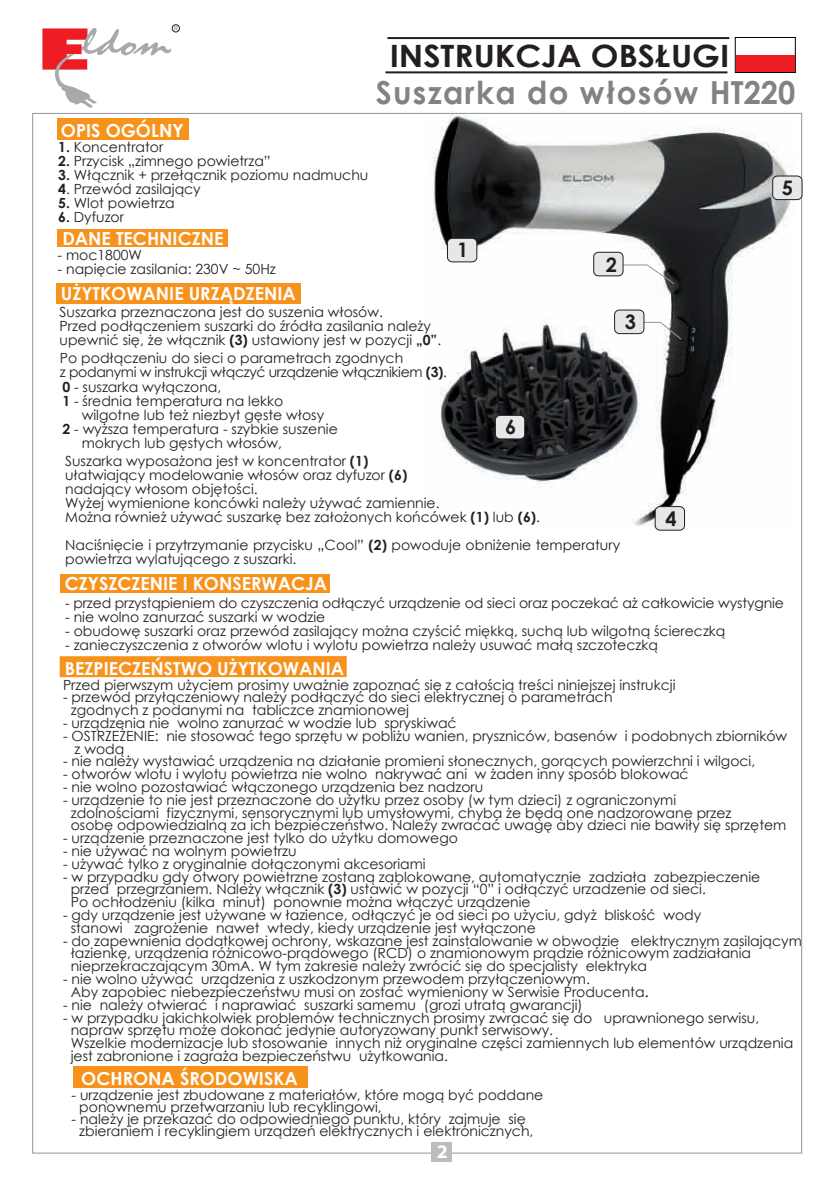
<style>
.page{position:relative;width:840px;height:1191px;background:#fff}
.page>*{position:absolute;margin:0;border:0;box-sizing:border-box;transform-origin:0 0}
.t1{font:700 31.8px "Century Gothic";letter-spacing:.045em;color:#808285}
.t2{font:700 30.8px "Century Gothic";color:#231f20;scale:1.08 1}
.t3{font:700 20px "Century Gothic";color:#231f20}
.t4{font:700 19.2px "Myriad Pro";color:#fff;scale:1.04 1}
.t5{font:700 18px "Century Gothic";color:#fff}
.t6{font:14px/12.8px "Century Gothic";color:#231f20}
.t7{font:14px/14px "Century Gothic";letter-spacing:-.025em;color:#231f20}
.t8{font:6.8px "Arial";color:#808285;scale:.82 1}
.s1{font-weight:700}
.s2{font-size:16px}
</style>
<div class="page">
<img style="left:432px;top:111px;width:362px;height:415px">
<svg style="left:42px;top:28px;width:129px;height:80px"></svg>
<div style="left:172px;top:24px;width:7px;height:8px;border:1px solid #231f20;border-radius:50%"></div>
<hr style="left:385px;top:71px;width:342px;height:2px;background:#231f20">
<hr style="left:387px;top:37px;width:342px;height:2px;background:#231f20">
<div style="left:734px;top:37px;width:61px;height:36px;border:1px solid #000"></div>
<div style="left:735px;top:55px;width:59px;height:17px;background:#ee1d23"></div>
<div style="left:57px;top:118px;width:131px;height:22px;background:#f7931d"></div>
<div style="left:57px;top:230px;width:170px;height:17px;background:#f7931d"></div>
<div style="left:431px;top:1142px;width:20px;height:19px;background:#bcbdc0"></div>
<svg style="left:622px;top:321px;width:60px;height:20px"></svg>
<svg style="left:597px;top:264px;width:78px;height:21px"></svg>
<div style="left:447px;top:238px;width:29px;height:24px;background:#e6e7e9;border-radius:5px"></div>
<div style="left:447px;top:238px;width:30px;height:24px;border:1px solid #231f20;border-radius:5px"></div>
<div style="left:614px;top:310px;width:29px;height:24px;background:#e6e7e9;border-radius:5px"></div>
<div style="left:614px;top:310px;width:29px;height:24px;border:1px solid #231f20;border-radius:5px"></div>
<div style="left:593px;top:252px;width:29px;height:24px;background:#e6e7e9;border-radius:5px"></div>
<div style="left:593px;top:252px;width:30px;height:24px;border:1px solid #231f20;border-radius:5px"></div>
<div style="left:772px;top:176px;width:29px;height:24px;background:#e6e7e9;border-radius:5px"></div>
<div style="left:772px;top:176px;width:29px;height:24px;border:1px solid #231f20;border-radius:5px"></div>
<div style="left:495px;top:415px;width:29px;height:24px;background:#e6e7e9;border-radius:5px"></div>
<div style="left:495px;top:415px;width:29px;height:24px;border:1px solid #231f20;border-radius:5px"></div>
<div style="left:654px;top:506px;width:30px;height:24px;background:#e6e7e9;border-radius:5px"></div>
<div style="left:654px;top:506px;width:30px;height:24px;border:1px solid #231f20;border-radius:5px"></div>
<div style="left:57px;top:283px;width:244px;height:20px;background:#f7931d"></div>
<div style="left:61px;top:574px;width:269px;height:19px;background:#f7931d"></div>
<div style="left:60px;top:656px;width:286px;height:21px;background:#f7931d"></div>
<div style="left:73px;top:1066px;width:235px;height:22px;background:#f7931d"></div>
<p class="t8" style="left:174px;top:24px;width:6px">R</p>
<p class="t5" style="left:61px;top:117px;width:124px">OPIS OGÓLNY</p>
<p class="t6" style="left:58px;top:141px;width:106px"><span class="s1">1.</span> Koncentrator</p>
<p class="t6" style="left:58px;top:155px;width:214px"><span class="s1">2.</span> Przycisk „zimnego powietrza”</p>
<p class="t6" style="left:58px;top:169px;width:311px"><span class="s1">3.</span> Włącznik + przełącznik poziomu nadmuchu</p>
<p class="t6" style="left:58px;top:183px;width:144px"><span class="s1">4</span>. Przewód zasilający</p>
<p class="t6" style="left:58px;top:197px;width:118px"><span class="s1">5.</span> Wlot powietrza</p>
<p class="t6" style="left:58px;top:211px;width:67px"><span class="s1">6.</span> Dyfuzor</p>
<p class="t5" style="left:62px;top:225px;width:162px">DANE TECHNICZNE</p>
<p class="t6" style="left:58px;top:248px;width:86px">- moc1800W</p>
<p class="t6" style="left:58px;top:262px;width:220px">- napięcie zasilania: 230V ~ 50Hz</p>
<p class="t5" style="left:61px;top:280px;width:236px">UŻYTKOWANIE URZĄDZENIA</p>
<h2 class="t2" style="left:389px;top:32px;width:316px">INSTRUKCJA OBSŁUGI</h2>
<h1 class="t1" style="left:375px;top:68px;width:421px">Suszarka do włosów HT220</h1>
<h3 class="t3" style="left:457px;top:234px;width:13px">1</h3>
<h3 class="t3" style="left:605px;top:250px;width:13px">2</h3>
<h3 class="t3" style="left:781px;top:172px;width:13px">5</h3>
<p class="t6" style="left:59px;top:305px;width:383px;line-height:14px">Suszarka przeznaczona jest do suszenia włosów.<br>Przed podłączeniem suszarki do źródła zasilania należy upewnić się, że włącznik <span class="s1">(3)</span> ustawiony jest w pozycji <span class="s1">„0”</span>.</p>
<p class="t7" style="left:60px;top:350px;width:388px">Po podłączeniu do sieci o parametrach zgodnych<br>z podanymi w instrukcji włączyć urządzenie włącznikiem <span class="s1">(3)</span>.</p>
<p class="t6" style="left:62px;top:380px;width:160px"><span class="s1">0</span> - suszarka wyłączona,</p>
<p class="t6" style="left:62px;top:394px;width:222px"><span class="s1">1</span> - średnia temperatura na lekko</p>
<p class="t6" style="left:82px;top:408px;width:244px">wilgotne lub też niezbyt gęste włosy</p>
<p class="t6" style="left:62px;top:422px;width:277px"><span class="s1">2</span> - wyższa temperatura - szybkie suszenie</p>
<p class="t6" style="left:82px;top:436px;width:202px">mokrych lub gęstych włosów,</p>
<h3 class="t3" style="left:505px;top:411px;width:13px">6</h3>
<h3 class="t3" style="left:624px;top:306px;width:13px">3</h3>
<p class="t6" style="left:65px;top:453px;width:476px;line-height:14px">Suszarka wyposażona jest w koncentrator <span class="s1">(1)<br></span>ułatwiający modelowanie włosów oraz dyfuzor <span class="s1">(6)<br></span>nadający włosom objętości.<br>Wyżej wymienione koncówki należy używać zamiennie.<br>Można również używać suszarkę bez założonych końcówek <span class="s1">(1)</span> lub <span class="s1">(6)</span>.</p>
<p class="t6" style="left:65px;top:537px;width:556px;line-height:14px">Naciśnięcie i przytrzymanie przycisku „Cool” <span class="s1">(2)</span> powoduje obniżenie temperatury powietrza wylatującego z suszarki.</p>
<p class="t6" style="left:65px;top:596px;width:720px">- przed przystąpieniem do czyszczenia odłączyć urządzenie od sieci oraz poczekać aż całkowicie wystygnie</p>
<p class="t6" style="left:65px;top:610px;width:261px">- nie wolno zanurzać suszarki w wodzie</p>
<p class="t6" style="left:65px;top:624px;width:661px">- obudowę suszarki oraz przewód zasilający można czyścić miękką, suchą lub wilgotną ściereczką</p>
<p class="t6" style="left:65px;top:638px;width:594px">- zanieczyszczenia z otworów wlotu i wylotu powietrza należy usuwać małą szczoteczką</p>
<p class="t5" style="left:65px;top:654px;width:281px">BEZPIECZEŃSTWO UŻYTKOWANIA</p>
<h3 class="t3" style="left:665px;top:504px;width:13px">4</h3>
<p class="t5" style="left:65px;top:570px;width:264px">CZYSZCZENIE I KONSERWACJA</p>
<p class="t6" style="left:63px;top:678px;width:613px">Przed pierwszym użyciem prosimy uważnie zapoznać się z całością treści niniejszej instrukcji</p>
<p class="t6" style="left:71px;top:690px;width:543px;text-indent:-8px">- przewód przyłączeniowy należy podłączyć do sieci elektrycznej o parametrach zgodnych z podanymi na tabliczce znamionowej</p>
<p class="t6" style="left:63px;top:716px;width:395px">- urządzenia nie wolno zanurzać w wodzie lub spryskiwać</p>
<p class="t6" style="left:75px;top:729px;width:713px;text-indent:-12px">- OSTRZEŻENIE: nie stosować tego sprzętu w pobliżu wanien, pryszniców, basenów i podobnych zbiorników z wodą</p>
<p class="t6" style="left:63px;top:754px;width:693px">- nie należy wystawiać urządzenia na działanie promieni słonecznych, gorących powierzchni i wilgoci,</p>
<p class="t6" style="left:63px;top:767px;width:626px">- otworów wlotu i wylotu powietrza nie wolno nakrywać ani w żaden inny sposób blokować</p>
<p class="t6" style="left:63px;top:780px;width:421px">- nie wolno pozostawiać włączonego urządzenia bez nadzoru</p>
<p class="t6" style="left:71px;top:793px;width:716px;text-indent:-8px">- urządzenie to nie jest przeznaczone do użytku przez osoby (w tym dzieci) z ograniczonymi<br>zdolnościami fizycznymi, sensorycznymi lub umysłowymi, chyba że będą one nadzorowane przez<br>osobę odpowiedzialną za ich bezpieczeństwo. Należy zwracać uwagę aby dzieci nie bawiły się sprzętem</p>
<p class="t6" style="left:63px;top:831px;width:396px">- urządzenie przeznaczone jest tylko do użytku domowego</p>
<p class="t6" style="left:63px;top:844px;width:235px">- nie używać na wolnym powietrzu</p>
<p class="t6" style="left:63px;top:857px;width:364px">- używać tylko z oryginalnie dołączonymi akcesoriami</p>
<p class="t6" style="left:71px;top:870px;width:690px;text-indent:-8px">- w przypadku gdy otwory powietrzne zostaną zablokowane, automatycznie zadziała zabezpieczenie przed przegrzaniem. Należy włącznik <span class="s1">(3)</span> ustawić w pozycji “0” i odłączyć urzadzenie od sieci.<br>Po ochłodzeniu (kilka minut) ponownie można włączyć urządzenie</p>
<p class="t6" style="left:71px;top:908px;width:631px;text-indent:-8px">- gdy urządzenie jest używane w łazience, odłączyć je od sieci po użyciu, gdyż bliskość wody stanowi zagrożenie nawet wtedy, kiedy urządzenie jest wyłączone</p>
<p class="t6" style="left:71px;top:934px;width:732px;text-indent:-8px">- do zapewnienia dodatkowej ochrony, wskazane jest zainstalowanie w obwodzie elektrycznym zasilającym łazienkę, urządzenia różnicowo-prądowego (RCD) o znamionowym prądzie różnicowym zadziałania nieprzekraczającym 30mA. W tym zakresie należy zwrócić się do specjalisty elektryka</p>
<p class="t6" style="left:71px;top:972px;width:579px;text-indent:-8px">- nie wolno używać urządzenia z uszkodzonym przewodem przyłączeniowym.<br>Aby zapobiec niebezpieczeństwu musi on zostać wymieniony w Serwisie Producenta<span class="s2">.</span></p>
<p class="t6" style="left:63px;top:998px;width:521px">- nie należy otwierać i naprawiać suszarki samemu (grozi utratą gwarancji)</p>
<p class="t6" style="left:71px;top:1010px;width:723px;text-indent:-8px">- w przypadku jakichkolwiek problemów technicznych prosimy zwracać się do uprawnionego serwisu, napraw sprzętu może dokonać jedynie autoryzowany punkt serwisowy.<br>Wszelkie modernizacje lub stosowanie innych niż oryginalne części zamiennych lub elementów urządzenia jest zabronione i zagraża bezpieczeństwu użytkowania.</p>
<p class="t5" style="left:81px;top:1064px;width:218px">OCHRONA ŚRODOWISKA</p>
<p class="t6" style="left:79px;top:1088px;width:465px;line-height:12px;text-indent:-8px">- urządzenie jest zbudowane z materiałów, które mogą być poddane ponownemu przetwarzaniu lub recyklingowi,</p>
<p class="t6" style="left:71px;top:1112px;width:463px;line-height:12px;text-align:center">- należy je przekazać do odpowiedniego punktu, który zajmuje się zbieraniem i recyklingiem urządzeń elektrycznych i elektronicznych,</p>
<h3 class="t4" style="left:436px;top:1138px;width:12px">2</h3>
</div>
